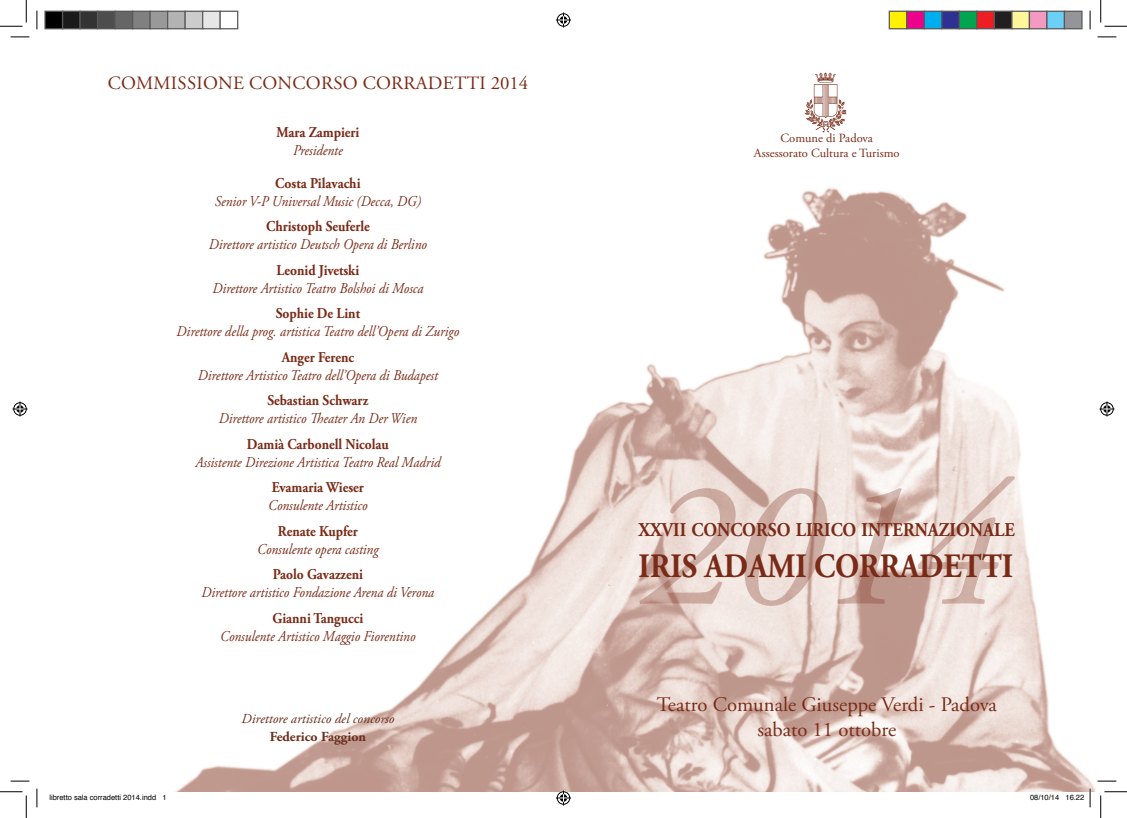
<style>
.page{position:relative;width:1127px;height:818px;background:#fff}
.page>*{position:absolute;margin:0;border:0;box-sizing:border-box;transform-origin:0 0}
.t1{font:700 34.12px "Adobe Garamond Pro";color:#7a2b17;scale:.9 1}
.t2{font:20.62px/24.8px "Adobe Garamond Pro";color:#7a2b17;text-align:center}
.t3{font:700 19.5px "Adobe Garamond Pro";color:#7a2b17;scale:.9 1}
.t4{font:18.75px "Adobe Garamond Pro";letter-spacing:.015em;color:#7a2b17}
.t5{font:italic 15px "Adobe Garamond Pro";color:#7a2b17;scale:.9 1}
.t6{font:700 15px "Adobe Garamond Pro";color:#7a2b17;scale:.9 1}
.t7{font:italic 13.75px "Adobe Garamond Pro";color:#692e1c}
.t8{font:700 13.75px "Adobe Garamond Pro";color:#692e1c}
.t9{font:12.5px/15px "Adobe Garamond Pro";color:#7a2b17;text-align:center}
.t10{font:7.5px "Helvetica";color:#000}
</style>
<div class="page">
<img style="left:64px;top:26px;width:1032px;height:766px">
<img style="left:804px;top:72px;width:42px;height:60px">
<svg style="left:639px;top:476px;width:375px;height:130px;background:#e3cfc8"></svg>
<svg style="left:11px;top:36px;width:18px;height:2px"></svg>
<svg style="left:1097px;top:36px;width:18px;height:2px"></svg>
<svg style="left:11px;top:780px;width:18px;height:2px"></svg>
<svg style="left:1097px;top:780px;width:18px;height:2px"></svg>
<svg style="left:36px;top:11px;width:2px;height:18px"></svg>
<svg style="left:36px;top:788px;width:2px;height:19px"></svg>
<svg style="left:1088px;top:11px;width:2px;height:18px"></svg>
<svg style="left:0;top:0;width:27px;height:27px"></svg>
<svg style="left:0;top:791px;width:27px;height:27px"></svg>
<svg style="left:1100px;top:0;width:26px;height:27px"></svg>
<svg style="left:1100px;top:791px;width:26px;height:27px"></svg>
<svg style="left:556px;top:13px;width:15px;height:15px"></svg>
<svg style="left:556px;top:790px;width:15px;height:15px"></svg>
<svg style="left:13px;top:401px;width:15px;height:15px"></svg>
<svg style="left:1099px;top:401px;width:15px;height:15px"></svg>
<div style="left:45px;top:11px;width:18px;height:18px;background:#000"></div>
<div style="left:44px;top:11px;width:19px;height:18px;border:1px solid #595959"></div>
<div style="left:63px;top:11px;width:17px;height:18px;background:#1a1a1a"></div>
<div style="left:62px;top:11px;width:19px;height:18px;border:1px solid #595959"></div>
<div style="left:80px;top:11px;width:18px;height:18px;background:#333"></div>
<div style="left:79px;top:11px;width:19px;height:18px;border:1px solid #595959"></div>
<div style="left:98px;top:11px;width:17px;height:18px;background:#4d4d4d"></div>
<div style="left:97px;top:11px;width:19px;height:18px;border:1px solid #595959"></div>
<div style="left:115px;top:11px;width:18px;height:18px;background:#666"></div>
<div style="left:114px;top:11px;width:19px;height:18px;border:1px solid #595959"></div>
<div style="left:133px;top:11px;width:17px;height:18px;background:#808080"></div>
<div style="left:132px;top:11px;width:19px;height:18px;border:1px solid #595959"></div>
<div style="left:150px;top:11px;width:18px;height:18px;background:#999"></div>
<div style="left:149px;top:11px;width:19px;height:18px;border:1px solid #595959"></div>
<div style="left:168px;top:11px;width:17px;height:18px;background:#b3b3b3"></div>
<div style="left:167px;top:11px;width:19px;height:18px;border:1px solid #595959"></div>
<div style="left:185px;top:11px;width:18px;height:18px;background:#ccc"></div>
<div style="left:184px;top:11px;width:19px;height:18px;border:1px solid #595959"></div>
<div style="left:203px;top:11px;width:17px;height:18px;background:#e6e6e6"></div>
<div style="left:202px;top:11px;width:19px;height:18px;border:1px solid #595959"></div>
<div style="left:220px;top:11px;width:18px;height:18px;background:#fff"></div>
<div style="left:219px;top:11px;width:19px;height:18px;border:1px solid #595959"></div>
<div style="left:889px;top:11px;width:17px;height:18px;background:#fff101"></div>
<div style="left:888px;top:11px;width:19px;height:18px;border:1px solid #595959"></div>
<div style="left:906px;top:11px;width:18px;height:18px;background:#ed028c"></div>
<div style="left:905px;top:11px;width:19px;height:18px;border:1px solid #595959"></div>
<div style="left:924px;top:11px;width:17px;height:18px;background:#00aeef"></div>
<div style="left:923px;top:11px;width:19px;height:18px;border:1px solid #595959"></div>
<div style="left:941px;top:11px;width:18px;height:18px;background:#2e3092"></div>
<div style="left:940px;top:11px;width:19px;height:18px;border:1px solid #595959"></div>
<div style="left:959px;top:11px;width:17px;height:18px;background:#00a54f"></div>
<div style="left:958px;top:11px;width:19px;height:18px;border:1px solid #595959"></div>
<div style="left:976px;top:11px;width:18px;height:18px;background:#ee1d23"></div>
<div style="left:975px;top:11px;width:19px;height:18px;border:1px solid #595959"></div>
<div style="left:994px;top:11px;width:17px;height:18px;background:#231f20"></div>
<div style="left:993px;top:11px;width:19px;height:18px;border:1px solid #595959"></div>
<div style="left:1011px;top:11px;width:18px;height:18px;background:#fff79a"></div>
<div style="left:1010px;top:11px;width:19px;height:18px;border:1px solid #595959"></div>
<div style="left:1029px;top:11px;width:17px;height:18px;background:#f499c2"></div>
<div style="left:1028px;top:11px;width:19px;height:18px;border:1px solid #595959"></div>
<div style="left:1046px;top:11px;width:18px;height:18px;background:#6bcff6"></div>
<div style="left:1045px;top:11px;width:19px;height:18px;border:1px solid #595959"></div>
<div style="left:1064px;top:11px;width:17px;height:18px;background:#939598"></div>
<div style="left:1063px;top:11px;width:19px;height:18px;border:1px solid #595959"></div>
<svg style="left:1065px;top:788px;width:25px;height:19px"></svg>
<p class="t4" style="left:108px;top:71px;width:157px">COMMISSIONE conco</p>
<p class="t4" style="left:321px;top:71px;width:134px">rso co rradetti</p>
<p class="t4" style="left:490px;top:71px;width:39px">2014</p>
<p class="t6" style="left:276px;top:123px;width:94px">Mara Zampieri</p>
<p class="t5" style="left:293px;top:141px;width:57px">Presidente</p>
<p class="t6" style="left:275px;top:174px;width:96px">Costa Pilavachi</p>
<p class="t5" style="left:215px;top:192px;width:230px">Senior V-P Universal Music (Decca, DG)</p>
<p class="t6" style="left:266px;top:218px;width:117px">Christoph Seuferle</p>
<p class="t5" style="left:209px;top:235px;width:244px">Direttore artistico Deutsch Opera di Berlino</p>
<p class="t6" style="left:276px;top:261px;width:93px">Leonid Jivetski</p>
<p class="t5" style="left:212px;top:279px;width:236px">Direttore Artistico Teatro Bolshoi di Mosca</p>
<p class="t6" style="left:276px;top:305px;width:95px">Sophie De Lint</p>
<p class="t5" style="left:177px;top:322px;width:315px">Direttore della prog. artistica Teatro dell’Opera di Zurigo</p>
<p class="t6" style="left:282px;top:348px;width:82px">Anger Ferenc</p>
<p class="t5" style="left:198px;top:366px;width:268px">Direttore Artistico Teatro dell’Opera di Budapest</p>
<p class="t6" style="left:267px;top:392px;width:114px">Sebastian Schwarz</p>
<p class="t5" style="left:219px;top:409px;width:222px">Direttore artistico Theater An Der Wien</p>
<p class="t6" style="left:247px;top:435px;width:159px">Damià Carbonell Nicolau</p>
<p class="t5" style="left:195px;top:453px;width:274px">Assistente Direzione Artistica Teatro Real Madrid</p>
<p class="t6" style="left:272px;top:479px;width:104px">Evamaria Wieser</p>
<p class="t5" style="left:268px;top:496px;width:112px">Consulente Artistico</p>
<p class="t6" style="left:278px;top:522px;width:90px">Renate Kupfer</p>
<p class="t5" style="left:257px;top:540px;width:136px">Consulente opera casting</p>
<p class="t6" style="left:273px;top:566px;width:102px">Paolo Gavazzeni</p>
<p class="t5" style="left:201px;top:583px;width:260px">Direttore artistico Fondazione Arena di Verona</p>
<p class="t6" style="left:272px;top:609px;width:102px">Gianni Tangucci</p>
<p class="t5" style="left:220px;top:627px;width:218px">Consulente Artistico Maggio Fiorentino</p>
<p class="t7" style="left:241px;top:710px;width:154px">Direttore artistico del concorso</p>
<p class="t8" style="left:270px;top:728px;width:98px">Federico Faggion</p>
<p class="t9" style="left:753px;top:131px;width:147px">Comune di Padova<br>Assessorato Cultura e Turismo</p>
<p class="t3" style="left:638px;top:518px;width:419px">XXVII CONCORSO LIRICO INTERNAZIONALE</p>
<h1 class="t1" style="left:638px;top:546px;width:418px">IRIS ADAMI CORRADETTI</h1>
<h2 class="t2" style="left:656px;top:693px;width:341px">Teatro Comunale Giuseppe Verdi - Padova sabato 11 ottobre</h2>
<p class="t10" style="left:49px;top:791px;width:119px">libretto sala corradetti 2014.indd 1</p>
<p class="t10" style="left:1029px;top:791px;width:56px">08/10/14 16.22</p>
</div>
